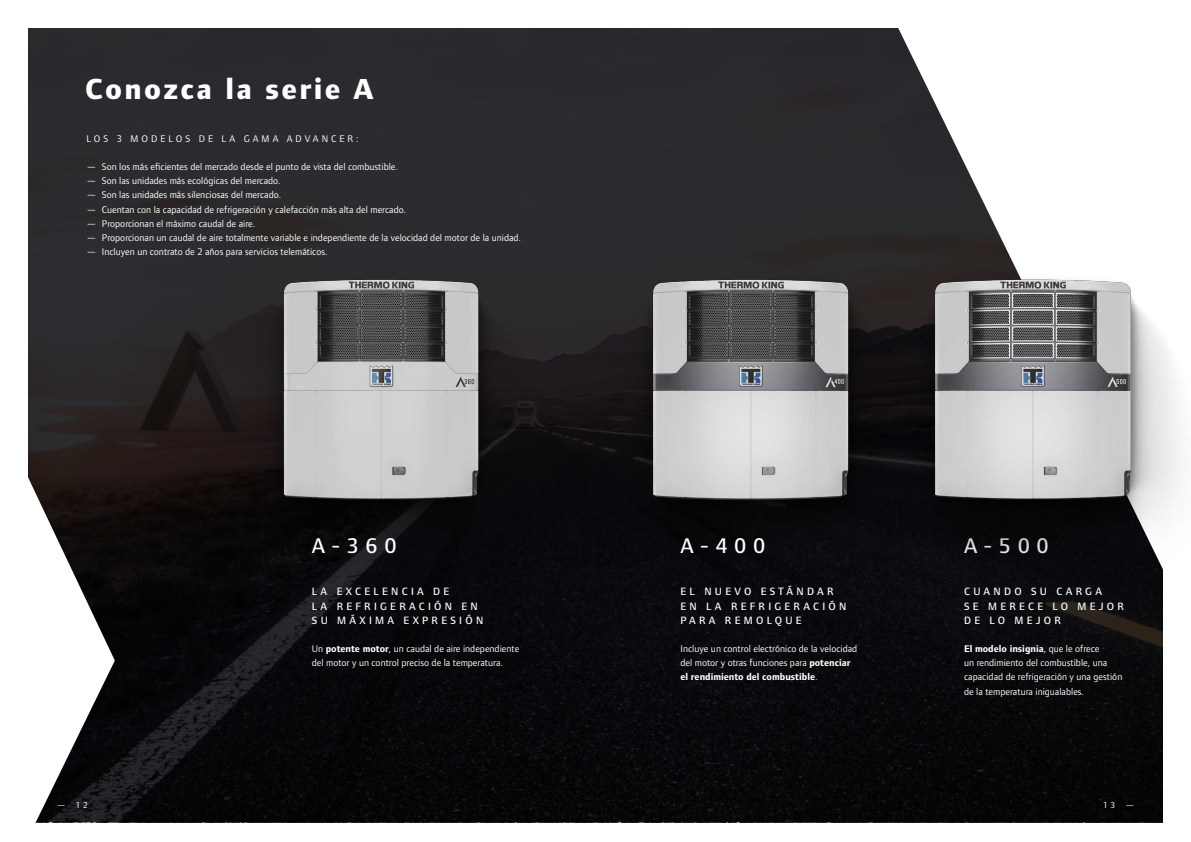
<style>
.page{position:relative;width:1191px;height:842px;background:#fff}
.page>*{position:absolute;margin:0;border:0;box-sizing:border-box;transform-origin:0 0}
.ADVANCER_Titel{font:800 30px "Foundry Form Sans";letter-spacing:.08em;color:#fff}
.ADVANCER_Body{font:500 22px "Foundry Form Sans";letter-spacing:.3em;color:#fff}
.ADVANCER_Body-2{font:500 11px/14.2px "Foundry Form Sans";letter-spacing:.3em;color:#fff}
.ADVANCER_Body-3{font:10px/14.2px "Foundry Form Sans";color:#fff}
.ADVANCER_Tussen{font:10px "Foundry Form Sans";letter-spacing:.3em;color:#fff}
.ADVANCER_Titel_boven{font:9px "Foundry Form Sans";color:#fff}
.s1{font-weight:700}
</style>
<div class="page">
<img style="left:28px;top:28px;width:1134px;height:794px">
<img style="left:28px;top:160px;width:579px;height:469px">
<img style="left:227px;top:218px;width:291px;height:311px">
<svg style="left:886px;top:28px;width:37px;height:132px;fill:#29292d"></svg>
<svg style="left:923px;top:28px;width:239px;height:132px"></svg>
<svg style="left:28px;top:418px;width:87px;height:405px"></svg>
<img style="left:607px;top:160px;width:574px;height:469px">
<img style="left:878px;top:218px;width:291px;height:311px">
<p class="ADVANCER_Titel" style="left:85px;top:72px;width:290px">Conozca la serie A</p>
<p class="ADVANCER_Tussen" style="left:87px;top:132px;width:274px">LOS 3 MODELOS DE LA GAMA ADVANCER:</p>
<p class="ADVANCER_Body-3" style="left:87px;top:160px;width:313px">— Son los más eficientes del mercado desde el punto de vista del combustible.</p>
<p class="ADVANCER_Body-3" style="left:87px;top:174px;width:196px">— Son las unidades más ecológicas del mercado.</p>
<p class="ADVANCER_Body-3" style="left:87px;top:188px;width:196px">— Son las unidades más silenciosas del mercado.</p>
<p class="ADVANCER_Body-3" style="left:87px;top:202px;width:321px">— Cuentan con la capacidad de refrigeración y calefacción más alta del mercado.</p>
<p class="ADVANCER_Body-3" style="left:87px;top:216px;width:170px">— Proporcionan el máximo caudal de aire.</p>
<p class="ADVANCER_Body-3" style="left:87px;top:231px;width:436px">— Proporcionan un caudal de aire totalmente variable e independiente de la velocidad del motor de la unidad.</p>
<p class="ADVANCER_Body-3" style="left:87px;top:245px;width:242px">— Incluyen un contrato de 2 años para servicios telemáticos.</p>
<p class="ADVANCER_Body" style="left:312px;top:533px;width:86px">A-360</p>
<p class="ADVANCER_Body-2" style="left:312px;top:585px;width:173px">LA EXCELENCIA DE<br>LA REFRIGERACIÓN EN<br>SU MÁXIMA EXPRESIÓN</p>
<p class="ADVANCER_Body-3" style="left:312px;top:642px;width:209px">Un <span class="s1">potente motor</span>, un caudal de aire independiente del motor y un control preciso de la temperatura.</p>
<p class="ADVANCER_Body" style="left:680px;top:533px;width:86px">A-400</p>
<p class="ADVANCER_Body-2" style="left:680px;top:585px;width:167px">EL NUEVO ESTÁNDAR<br>EN LA REFRIGERACIÓN<br>PARA REMOLQUE</p>
<p class="ADVANCER_Body-3" style="left:680px;top:642px;width:178px">Incluye un control electrónico de la velocidad del motor y otras funciones para <span class="s1">potenciar el rendimiento del combustible</span>.</p>
<p class="ADVANCER_Body" style="left:964px;top:533px;width:86px">A-500</p>
<p class="ADVANCER_Body-2" style="left:964px;top:585px;width:161px">CUANDO SU CARGA<br>SE MERECE LO MEJOR<br>DE LO MEJOR</p>
<p class="ADVANCER_Body-3" style="left:964px;top:642px;width:160px"><span class="s1">El modelo insignia</span>, que le ofrece<br>un rendimiento del combustible, una capacidad de refrigeración y una gestión de la temperatura inigualables.</p>
<p class="ADVANCER_Titel_boven" style="left:57px;top:800px;width:33px">— 12</p>
<p class="ADVANCER_Titel_boven" style="left:1103px;top:800px;width:33px">13 —</p>
</div>
